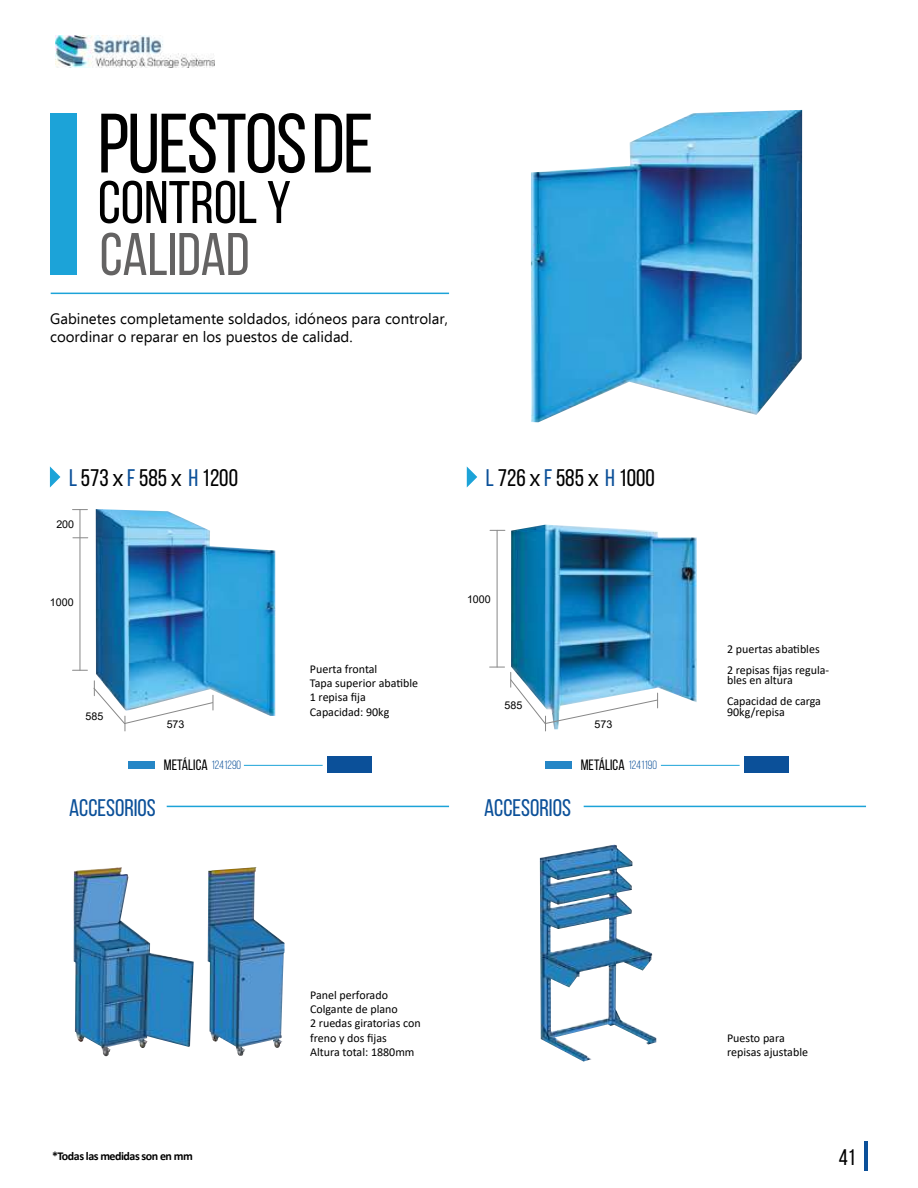
<style>
.page{position:relative;width:918px;height:1188px;background:#fff}
.page>*{position:absolute;margin:0;border:0;box-sizing:border-box;transform-origin:0 0}
.t1{font:84px "Bebas Neue";letter-spacing:-.02em;color:#000}
.t2{font:60px "Bebas Neue";color:#000}
.t3{font:60px "Bebas Neue";color:#646363}
.t4{font:24px "Bebas Neue";color:#000}
.t5{font:24px "Bebas Neue";color:#0b5099}
.t6{font:22.5px "Bebas Neue";color:#000}
.t7{font:15px/18px "Ebrima";color:#000}
.t8{font:15px "Bebas Neue";color:#000}
.t9{font:12px/14.4px "Calibri";color:#000}
.t10{font:700 12px "Calibri";letter-spacing:-.04em;color:#000}
.t11{font:10.65px "Arial";color:#000}
.s1{color:#0b5099}
.s2{font-family:"Ebrima"}
.s3{font-size:12px;color:#0b5099}
</style>
<div class="page">
<hr style="left:864px;top:1141px;width:3px;height:30px;background:#0b5099">
<img style="left:55px;top:36px;width:159px;height:32px">
<img style="left:74px;top:867px;width:120px;height:189px">
<img style="left:208px;top:867px;width:77px;height:189px">
<img style="left:540px;top:845px;width:116px;height:217px">
<hr style="left:167px;top:806px;width:282px;height:1px;background:#1ca3d8">
<hr style="left:584px;top:806px;width:282px;height:1px;background:#1ca3d8">
<img style="left:96px;top:509px;width:179px;height:207px">
<svg style="left:73px;top:537px;width:15px;height:1px"></svg>
<svg style="left:73px;top:509px;width:14px;height:1px"></svg>
<svg style="left:73px;top:670px;width:14px;height:1px"></svg>
<svg style="left:50px;top:466px;width:10px;height:22px"></svg>
<div style="left:128px;top:761px;width:27px;height:8px;background:#2586c6"></div>
<hr style="left:244px;top:765px;width:79px;height:1px;background:#1ca3d8">
<div style="left:327px;top:756px;width:44px;height:17px;background:#0b5099"></div>
<hr style="left:80px;top:510px;width:1px;height:160px;background:#878787">
<svg style="left:93px;top:681px;width:121px;height:50px"></svg>
<svg style="left:467px;top:466px;width:10px;height:22px"></svg>
<div style="left:545px;top:761px;width:27px;height:8px;background:#2586c6"></div>
<hr style="left:661px;top:765px;width:79px;height:1px;background:#1ca3d8">
<div style="left:744px;top:756px;width:44px;height:17px;background:#0b5099"></div>
<img style="left:511px;top:525px;width:186px;height:183px">
<svg style="left:490px;top:530px;width:15px;height:1px"></svg>
<hr style="left:497px;top:530px;width:1px;height:137px;background:#878787">
<svg style="left:490px;top:667px;width:168px;height:64px"></svg>
<hr style="left:51px;top:293px;width:398px;height:1px;background:#1ca3d8">
<div style="left:51px;top:114px;width:26px;height:161px;background:#1ca3d8"></div>
<img style="left:531px;top:110px;width:271px;height:312px">
<h1 class="t1" style="left:98px;top:98px;width:277px">PUESTOS DE</h1>
<h2 class="t2" style="left:98px;top:170px;width:195px">CONTROL Y</h2>
<h2 class="t3" style="left:100px;top:222px;width:151px">CALIDAD</h2>
<p class="t7" style="left:50px;top:310px;width:399px">Gabinetes completamente soldados, idóneos para controlar, coordinar o reparar en los puestos de calidad.</p>
<h3 class="t4" style="left:69px;top:465px;width:170px"><span class="s1">L</span> 573 <span class="s2">x</span> <span class="s1">F</span> 585 <span class="s2">x</span> <span class="s1">H</span> 1200</h3>
<p class="t11" style="left:56px;top:517px;width:19px">200</p>
<p class="t11" style="left:50px;top:595px;width:25px">1000</p>
<p class="t11" style="left:85px;top:709px;width:19px">585</p>
<p class="t11" style="left:167px;top:717px;width:19px">573</p>
<p class="t8" style="left:164px;top:757px;width:79px">METÁLICA <span class="s3">1241290</span></p>
<p class="t9" style="left:310px;top:661px;width:110px">Puerta frontal<br>Tapa superior abatible<br>1 repisa fija<br>Capacidad: 90kg</p>
<h3 class="t4" style="left:486px;top:465px;width:170px"><span class="s1">L</span> 726 <span class="s2">x</span> <span class="s1">F</span> 585 <span class="s2">x</span> <span class="s1">H</span> 1000</h3>
<p class="t11" style="left:467px;top:592px;width:25px">1000</p>
<p class="t11" style="left:505px;top:698px;width:19px">585</p>
<p class="t11" style="left:594px;top:717px;width:19px">573</p>
<p class="t8" style="left:581px;top:757px;width:78px">METÁLICA <span class="s3">1241190</span></p>
<h3 class="t5" style="left:69px;top:795px;width:88px">ACCESORIOS</h3>
<h3 class="t5" style="left:484px;top:795px;width:88px">ACCESORIOS</h3>
<p class="t10" style="left:52px;top:1147px;width:142px">*Todas las medidas son en mm</p>
<p class="t9" style="left:310px;top:987px;width:112px">Panel perforado<br>Colgante de plano<br>2 ruedas giratorias con freno y dos fijas<br>Altura total: 1880mm</p>
<p class="t9" style="left:727px;top:638px;width:104px;line-height:21px">2 puertas abatibles<br>2 repisas fijas regula-</p>
<p class="t9" style="left:727px;top:669px;width:96px;line-height:21px">bles en altura<br>Capacidad de carga</p>
<p class="t9" style="left:727px;top:704px;width:59px">90kg/repisa</p>
<p class="t9" style="left:727px;top:1030px;width:83px">Puesto para repisas ajustable</p>
<h3 class="t6" style="left:839px;top:1145px;width:18px">41</h3>
</div>
